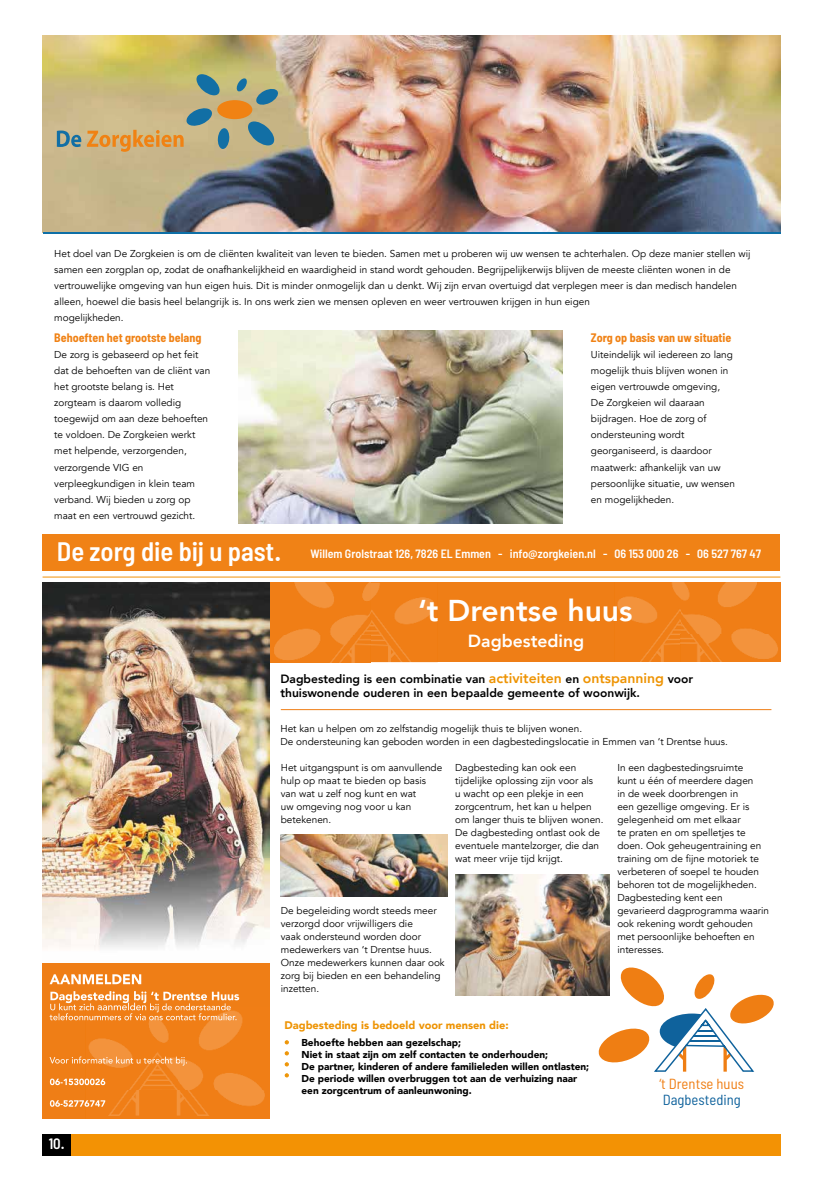
<style>
.page{position:relative;width:823px;height:1191px;background:#fff}
.page>*{position:absolute;margin:0;border:0;box-sizing:border-box;transform-origin:0 0}
.t1{font:800 30.1px "Avenir";color:#fff}
.t2{font:800 17.5px "Avenir";color:#fff}
.t3{font:600 semi-condensed 15px "Barlow";color:#fff}
.t4{font:semi-condensed 14.6px "Barlow";color:#ef7e13}
.t5{font:semi-condensed 14.6px "Barlow";color:#0f629c}
.t6{font:800 12px/14.4px "Avenir";color:#000}
.t7{font:600 semi-condensed 12px "Barlow";color:#fff}
.t8{font:700 semi-condensed 12px "Barlow";color:#f08215}
.t9{font:12px/11px "Minion Pro";color:#ee9404;text-align:justify}
.t10{font:900 11px "Avenir";color:#ee9404}
.t11{font:10px/13px "Avenir";color:#000}
.t12{font:900 10px/12px "Avenir";color:#000}
.s1{font-size:26.6px}
.s2{font-size:14px;color:#ee9404}
</style>
<div class="page">
<div style="left:71px;top:1133px;width:709px;height:22px;background:#f39204"></div>
<div style="left:43px;top:1133px;width:28px;height:22px;background:#000"></div>
<img style="left:43px;top:35px;width:737px;height:197px">
<div style="left:217px;top:100px;width:35px;height:19px;background:#f08213;border-radius:50%"></div>
<svg style="left:195px;top:73px;width:26px;height:24px"></svg>
<svg style="left:236px;top:78px;width:11px;height:14px"></svg>
<svg style="left:255px;top:88px;width:24px;height:18px"></svg>
<svg style="left:246px;top:120px;width:30px;height:27px"></svg>
<svg style="left:57px;top:131px;width:24px;height:16px"></svg>
<svg style="left:87px;top:107px;width:142px;height:45px;background:#c2ac7c"></svg>
<div style="left:43px;top:534px;width:736px;height:37px;background:#f08216"></div>
<hr style="left:43px;top:232px;width:737px;height:2px;background:#0e6fa6">
<div style="left:269px;top:583px;width:511px;height:79px;background:#ef7e16"></div>
<div style="left:43px;top:962px;width:226px;height:156px;background:#ef7e16"></div>
<img style="left:269px;top:583px;width:166px;height:79px">
<img style="left:617px;top:583px;width:161px;height:78px">
<img style="left:86px;top:1013px;width:179px;height:103px">
<img style="left:455px;top:874px;width:154px;height:121px">
<img style="left:281px;top:834px;width:166px;height:62px">
<svg style="left:50px;top:1100px;width:55px;height:6px"></svg>
<svg style="left:50px;top:1078px;width:55px;height:7px"></svg>
<svg style="left:49px;top:1056px;width:138px;height:9px"></svg>
<svg style="left:50px;top:991px;width:189px;height:29px"></svg>
<svg style="left:50px;top:974px;width:91px;height:10px"></svg>
<svg style="left:596px;top:964px;width:178px;height:108px"></svg>
<hr style="left:689px;top:1040px;width:30px;height:1px;background:#0f629c">
<img style="left:43px;top:583px;width:226px;height:366px">
<hr style="left:281px;top:709px;width:490px;height:1px;background:#ef7e16">
<img style="left:239px;top:330px;width:323px;height:193px">
<hr style="left:43px;top:576px;width:737px;height:1px;background:#f29208">
<p class="t11" style="left:54px;top:246px;width:697px;line-height:16px">Het doel van De Zorgkeien is om de cliënten kwaliteit van leven te bieden. Samen met u proberen wij uw wensen te achterhalen. Op deze manier stellen wij samen een zorgplan op, zodat de onafhankelijkheid en waardigheid in stand wordt gehouden. Begrijpelijkerwijs blijven de meeste cliënten wonen in de vertrouwelijke omgeving van hun eigen huis. Dit is minder onmogelijk dan u denkt. Wij zijn ervan overtuigd dat verplegen meer is dan medisch handelen alleen, hoewel die basis heel belangrijk is. In ons werk zien we mensen opleven en weer vertrouwen krijgen in hun eigen<br>mogelijkheden.</p>
<p class="t8" style="left:54px;top:331px;width:148px">Behoeften het grootste belang</p>
<p class="t11" style="left:54px;top:347px;width:157px;line-height:16px">De zorg is gebaseerd op het feit dat de behoeften van de cliënt van het grootste belang is. Het zorgteam is daarom volledig toegewijd om aan deze behoeften te voldoen. De Zorgkeien werkt met helpende, verzorgenden, verzorgende VIG en verpleegkundigen in klein team verband. Wij bieden u zorg op maat en een vertrouwd gezicht.</p>
<p class="t8" style="left:590px;top:331px;width:142px">Zorg op basis van uw situatie</p>
<p class="t11" style="left:590px;top:347px;width:145px;line-height:16px">Uiteindelijk wil iedereen zo lang mogelijk thuis blijven wonen in eigen vertrouwde omgeving,<br>De Zorgkeien wil daaraan bijdragen. Hoe de zorg of ondersteuning wordt georganiseerd, is daardoor maatwerk: afhankelijk van uw persoonlijke situatie, uw wensen en mogelijkheden.</p>
<p class="t7" style="left:57px;top:546px;width:705px"><span class="s1">De zorg die bij u past.</span> Willem Grolstraat 126, 7826 EL Emmen - info@zorgkeien.nl - 06 153 000 26 - 06 527 767 47</p>
<h1 class="t1" style="left:418px;top:587px;width:216px">‘t Drentse huus</h1>
<h2 class="t2" style="left:467px;top:627px;width:118px">Dagbesteding</h2>
<p class="t6" style="left:280px;top:671px;width:414px">Dagbesteding is een combinatie van <span class="s2">activiteiten</span> en <span class="s2">ontspanning</span> voor thuiswonende ouderen in een bepaalde gemeente of woonwijk.</p>
<p class="t11" style="left:280px;top:722px;width:448px">Het kan u helpen om zo zelfstandig mogelijk thuis te blijven wonen.<br>De ondersteuning kan geboden worden in een dagbestedingslocatie in Emmen van ‘t Drentse huus.</p>
<p class="t11" style="left:281px;top:761px;width:163px">Het uitgangspunt is om aanvullende hulp op maat te bieden op basis van wat u zelf nog kunt en wat<br>uw omgeving nog voor u kan betekenen.</p>
<p class="t11" style="left:281px;top:904px;width:165px">De begeleiding wordt steeds meer verzorgd door vrijwilligers die<br>vaak ondersteund worden door medewerkers van ‘t Drentse huus.<br>Onze medewerkers kunnen daar ook zorg bij bieden en een behandeling inzetten.</p>
<p class="t11" style="left:455px;top:761px;width:150px">Dagbesteding kan ook een tijdelijke oplossing zijn voor als<br>u wacht op een plekje in een zorgcentrum, het kan u helpen om langer thuis te blijven wonen.<br>De dagbesteding ontlast ook de eventuele mantelzorger, die dan wat meer vrije tijd krijgt.</p>
<p class="t11" style="left:617px;top:761px;width:153px">In een dagbestedingsruimte<br>kunt u één of meerdere dagen<br>in de week doorbrengen in<br>een gezellige omgeving. Er is gelegenheid om met elkaar<br>te praten en om spelletjes te doen. Ook geheugentraining en training om de fijne motoriek te verbeteren of soepel te houden behoren tot de mogelijkheden.<br>Dagbesteding kent een gevarieerd dagprogramma waarin ook rekening wordt gehouden met persoonlijke behoeften en interesses.</p>
<h3 class="t3" style="left:49px;top:1133px;width:17px">10.</h3>
<p class="t10" style="left:284px;top:1015px;width:225px">Dagbesteding is bedoeld voor mensen die:</p>
<p class="t9" style="left:284px;top:1035px;width:6px">• • • •</p>
<p class="t12" style="left:301px;top:1036px;width:289px">Behoefte hebben aan gezelschap;<br>Niet in staat zĳn om zelf contacten te onderhouden;<br>De partner, kinderen of andere familieleden willen ontlasten; De periode willen overbruggen tot aan de verhuizing naar een zorgcentrum of aanleunwoning.</p>
<h3 class="t4" style="left:659px;top:1074px;width:86px">‘t Drentse huus</h3>
<h3 class="t5" style="left:662px;top:1090px;width:80px">Dagbesteding</h3>
</div>
